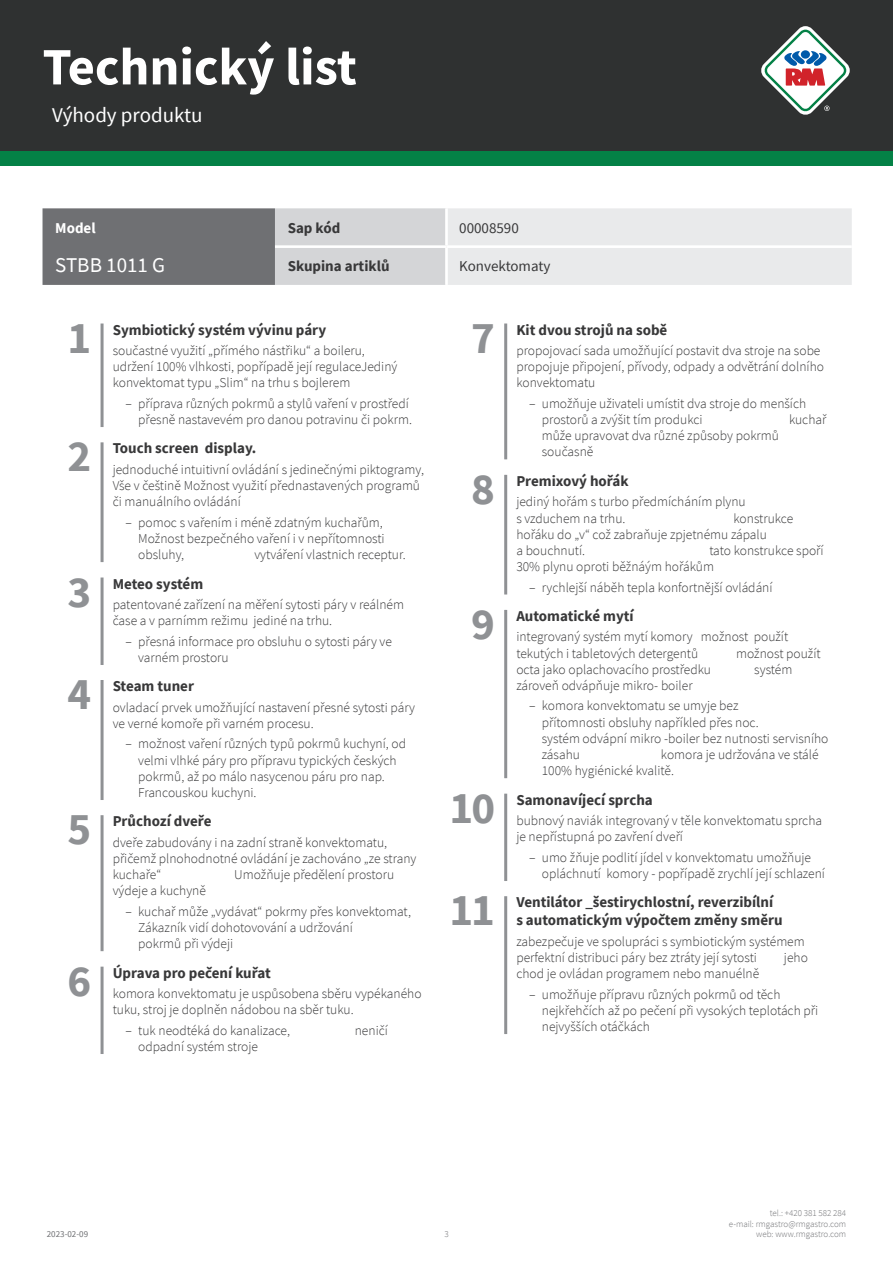
<style>
.page{position:relative;width:893px;height:1263px;background:#fff}
.page>*{position:absolute;margin:0;border:0;box-sizing:border-box;transform-origin:0 0}
.t1{font:700 52.5px "Source Sans Pro";color:#fff}
.TraitNr{font:700 45px "Source Sans Pro";color:#8f9194}
.kapitola{font:21px "Source Sans Pro";color:#fff}
.tabulka_-_headline{font:21px "Source Sans Pro";color:#fff}
.TraitParameter{font:700 15px/18px "Source Sans Pro";color:#383839}
.tabulka_-_text{font:700 15px "Source Sans Pro";color:#383839}
.tabulka_-_text-2{font:15px "Source Sans Pro";color:#383839}
.tabulka_-_text-3{font:700 15px "Source Sans Pro";color:#fff}
.TraitAdventage{font:300 13.5px/16.2px "Source Sans Pro";color:#383839}
.t2{font:300 9px/10.8px "Source Sans Pro";color:#6f7073;text-align:right}
.t3{font:9px "Source Sans Pro";color:#6f7073}
</style>
<div class="page">
<div style="left:0;top:0;width:893px;height:166px;background:#048146"></div>
<div style="left:0;top:0;width:893px;height:151px;background:#2f3131"></div>
<svg style="left:761px;top:26px;width:89px;height:89px"></svg>
<hr style="left:101px;top:323px;width:3px;height:104px;background:#8f9194">
<hr style="left:101px;top:442px;width:3px;height:120px;background:#8f9194">
<hr style="left:101px;top:577px;width:3px;height:88px;background:#8f9194">
<hr style="left:101px;top:680px;width:3px;height:120px;background:#8f9194">
<hr style="left:101px;top:815px;width:3px;height:136px;background:#8f9194">
<hr style="left:101px;top:966px;width:3px;height:88px;background:#8f9194">
<hr style="left:504px;top:323px;width:3px;height:137px;background:#8f9194">
<hr style="left:504px;top:475px;width:3px;height:120px;background:#8f9194">
<hr style="left:504px;top:610px;width:3px;height:168px;background:#8f9194">
<hr style="left:504px;top:793px;width:3px;height:88px;background:#8f9194">
<hr style="left:504px;top:896px;width:3px;height:138px;background:#8f9194">
<svg style="left:43px;top:208px;width:809px;height:77px"></svg>
<hr style="left:445px;top:208px;width:3px;height:37px;background:#fff">
<hr style="left:275px;top:245px;width:171px;height:3px;background:#fff">
<hr style="left:446px;top:245px;width:406px;height:3px;background:#fff">
<hr style="left:445px;top:248px;width:3px;height:37px;background:#fff">
<h1 class="t1" style="left:43px;top:31px;width:316px">Technický list</h1>
<p class="kapitola" style="left:52px;top:101px;width:152px">Výhody produktu</p>
<p class="tabulka_-_text-3" style="left:55px;top:218px;width:42px">Model</p>
<p class="tabulka_-_text" style="left:288px;top:218px;width:54px">Sap kód</p>
<p class="tabulka_-_text-2" style="left:459px;top:219px;width:61px">00008590</p>
<p class="tabulka_-_headline" style="left:55px;top:251px;width:111px">STBB 1011 G</p>
<p class="tabulka_-_text" style="left:288px;top:256px;width:103px">Skupina artiklů</p>
<p class="tabulka_-_text-2" style="left:459px;top:257px;width:93px">Konvektomaty</p>
<p class="TraitNr" style="left:68px;top:307px;width:25px">1</p>
<p class="TraitParameter" style="left:113px;top:320px;width:215px">Symbiotický systém vývinu páry</p>
<p class="TraitAdventage" style="left:113px;top:342px;width:286px">součastné využití „přímého nástřiku“ a boileru, udržení 100% vlhkosti, popřípadě její regulaceJediný konvektomat typu „Slim“ na trhu s bojlerem</p>
<p class="TraitAdventage" style="left:125px;top:395px;width:288px;text-align:right">– příprava různých pokrmů a stylů vaření v prostředí přesně nastavevém pro danou potravinu či pokrm.</p>
<p class="TraitNr" style="left:68px;top:426px;width:25px">2</p>
<p class="TraitParameter" style="left:113px;top:439px;width:145px">Touch screen display.</p>
<p class="TraitAdventage" style="left:113px;top:461px;width:313px">jednoduché intuitivní ovládání s jedinečnými piktogramy,<br>Vše v češtině Možnost využití přednastavených programů či manuálního ovládání</p>
<p class="TraitAdventage" style="left:138px;top:514px;width:248px;text-indent:-13px">– pomoc s vařením i méně zdatným kuchařům,<br>Možnost bezpečného vaření i v nepřítomnosti obsluhy,</p>
<p class="TraitAdventage" style="left:254px;top:547px;width:153px">vytváření vlastnich receptur.</p>
<p class="TraitNr" style="left:68px;top:561px;width:25px">3</p>
<p class="TraitParameter" style="left:113px;top:574px;width:92px">Meteo systém</p>
<p class="TraitAdventage" style="left:113px;top:596px;width:293px">patentované zařízení na měření sytosti páry v reálném čase a v parnímm režimu jediné na trhu.</p>
<p class="TraitAdventage" style="left:138px;top:633px;width:255px;text-indent:-13px">– přesná informace pro obsluhu o sytosti páry ve varném prostoru</p>
<p class="TraitNr" style="left:68px;top:664px;width:25px">4</p>
<p class="TraitParameter" style="left:113px;top:677px;width:83px">Steam tuner</p>
<p class="TraitAdventage" style="left:113px;top:699px;width:304px">ovladací prvek umožňující nastavení přesné sytosti páry ve verné komoře při varném procesu.</p>
<p class="TraitAdventage" style="left:138px;top:736px;width:269px;text-indent:-13px">– možnost vaření různých typů pokrmů kuchyní, od velmi vlhké páry pro přípravu typických českých pokrmů, až po málo nasycenou páru pro nap.<br>Francouskou kuchyni.</p>
<p class="TraitNr" style="left:68px;top:799px;width:25px">5</p>
<p class="TraitParameter" style="left:113px;top:812px;width:100px">Průchozí dveře</p>
<p class="TraitAdventage" style="left:113px;top:834px;width:305px">dveře zabudovány i na zadní straně konvektomatu, přičemž plnohodnotné ovládání je zachováno „ze strany kuchaře“</p>
<p class="TraitAdventage" style="left:234px;top:867px;width:162px">Umožňuje předělení prostoru</p>
<p class="TraitAdventage" style="left:113px;top:883px;width:95px">výdeje a kuchyně</p>
<p class="TraitAdventage" style="left:138px;top:903px;width:274px;text-indent:-13px">– kuchař může „vydávat“ pokrmy přes konvektomat,<br>Zákazník vidí dohotovování a udržování<br>pokrmů při výdeji</p>
<p class="TraitNr" style="left:68px;top:950px;width:25px">6</p>
<p class="TraitParameter" style="left:113px;top:963px;width:160px">Úprava pro pečení kuřat</p>
<p class="TraitAdventage" style="left:113px;top:985px;width:310px">komora konvektomatu je uspůsobena sběru vypékaného tuku, stroj je doplněn nádobou na sběr tuku.</p>
<p class="TraitAdventage" style="left:125px;top:1022px;width:166px">– tuk neodtéká do kanalizace,</p>
<p class="TraitAdventage" style="left:355px;top:1022px;width:35px">neničí</p>
<p class="TraitAdventage" style="left:138px;top:1038px;width:121px">odpadní systém stroje</p>
<p class="TraitNr" style="left:471px;top:307px;width:25px">7</p>
<p class="TraitParameter" style="left:516px;top:320px;width:153px">Kit dvou strojů na sobě</p>
<p class="TraitAdventage" style="left:516px;top:342px;width:309px">propojovací sada umožňující postavit dva stroje na sobe propojuje připojení, přívody, odpady a odvětrání dolního konvektomatu</p>
<p class="TraitAdventage" style="left:542px;top:395px;width:266px;text-indent:-13px">– umožňuje uživateli umístit dva stroje do menších prostorů a zvýšit tím produkci</p>
<p class="TraitAdventage" style="left:789px;top:411px;width:39px">kuchař</p>
<p class="TraitAdventage" style="left:542px;top:428px;width:239px">může upravovat dva různé způsoby pokrmů současně</p>
<p class="TraitNr" style="left:471px;top:458px;width:25px">8</p>
<p class="TraitParameter" style="left:516px;top:472px;width:114px">Premixový hořák</p>
<p class="TraitAdventage" style="left:516px;top:494px;width:231px">jediný hořám s turbo předmícháním plynu s vzduchem na trhu.</p>
<p class="TraitAdventage" style="left:516px;top:510px;width:278px;text-indent:217px">konstrukce hořáku do „v“ což zabraňuje zpjetnému zápalu<br>a bouchnutí.</p>
<p class="TraitAdventage" style="left:516px;top:542px;width:309px;text-indent:193px">tato konstrukce spoří<br>30% plynu oproti běžnáým hořákům</p>
<p class="TraitAdventage" style="left:529px;top:579px;width:245px">– rychlejší náběh tepla konfortnější ovládání</p>
<p class="TraitNr" style="left:471px;top:593px;width:25px">9</p>
<p class="TraitParameter" style="left:516px;top:607px;width:119px">Automatické mytí</p>
<p class="TraitAdventage" style="left:516px;top:629px;width:273px">integrovaný systém mytí komory možnost použít tekutých i tabletových detergentů</p>
<p class="TraitAdventage" style="left:736px;top:645px;width:86px">možnost použít</p>
<p class="TraitAdventage" style="left:516px;top:661px;width:196px">octa jako oplachovacího prostředku</p>
<p class="TraitAdventage" style="left:754px;top:661px;width:40px">systém</p>
<p class="TraitAdventage" style="left:516px;top:677px;width:178px">zároveň odvápňuje mikro- boiler</p>
<p class="TraitAdventage" style="left:542px;top:698px;width:288px;text-indent:-13px">– komora konvektomatu se umyje bez<br>přítomnosti obsluhy napříkled přes noc.<br>systém odvápní mikro -boiler bez nutnosti servisního zásahu</p>
<p class="TraitAdventage" style="left:542px;top:746px;width:278px;text-indent:119px">komora je udržována ve stálé<br>100% hygiénické kvalitě.</p>
<p class="TraitNr" style="left:449px;top:777px;width:47px">10</p>
<p class="TraitParameter" style="left:516px;top:790px;width:138px">Samonavíjecí sprcha</p>
<p class="TraitAdventage" style="left:516px;top:812px;width:307px">bubnový naviák integrovaný v těle konvektomatu sprcha je nepřístupná po zavření dveří</p>
<p class="TraitAdventage" style="left:542px;top:849px;width:285px;text-indent:-13px">– umo žňuje podlití jídel v konvektomatu umožňuje opláchnutí komory - popřípadě zrychlí její schlazení</p>
<p class="TraitNr" style="left:449px;top:880px;width:47px">11</p>
<p class="TraitParameter" style="left:516px;top:893px;width:268px">Ventilátor _šestirychlostní, reverzibílní s automatickým výpočtem změny směru</p>
<p class="TraitAdventage" style="left:516px;top:933px;width:290px">zabezpečuje ve spolupráci s symbiotickým systémem perfektní distribuci páry bez ztráty její sytosti</p>
<p class="TraitAdventage" style="left:784px;top:949px;width:25px">jeho</p>
<p class="TraitAdventage" style="left:516px;top:966px;width:244px">chod je ovládan programem nebo manuélně</p>
<p class="TraitAdventage" style="left:542px;top:986px;width:278px;text-indent:-13px">– umožňuje přípravu různých pokrmů od těch nejkřehčích až po pečení při vysokých teplotách při nejvyšších otáčkách</p>
<p class="t3" style="left:47px;top:1229px;width:43px">2023-02-09</p>
<p class="t2" style="left:444px;top:1229px;width:6px">3</p>
<p class="t2" style="left:729px;top:1207px;width:119px">tel.: +420 381 582 284<br>e-mail: rmgastro@rmgastro.com web: www.rmgastro.com</p>
</div>
